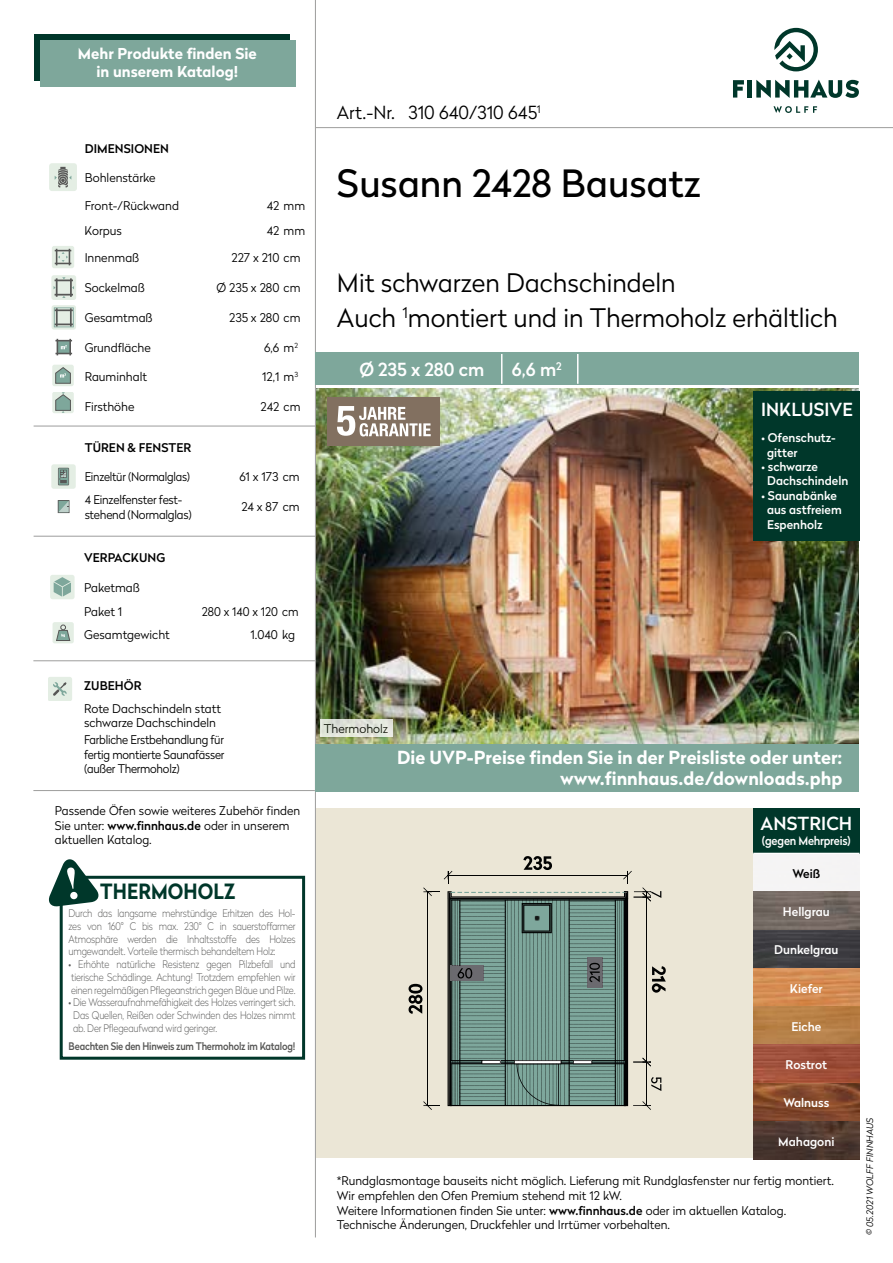
<style>
.page{position:relative;width:893px;height:1263px;background:#fff}
.page>*{position:absolute;margin:0;border:0;box-sizing:border-box;transform-origin:0 0}
.t1{font:37.5px "Radikal";color:#000}
.t2{font:300 25.5px/34.5px "Radikal";color:#000}
.t3{font:700 21px "Radikal";letter-spacing:.005em;color:#00372a;scale:.9 1}
.t4{font:700 18px/21.6px "Radikal";color:#fff;text-align:right}
.t5{font:500 18px "Radikal";letter-spacing:.005em;color:#fff}
.t6{font:300 18px "Radikal";color:#000}
.t7{font:700 15px/18px "Radikal";color:#fff;text-align:center}
.t8{font:300 12px/14.4px "Radikal";color:#000}
.t9{font:500 12px/14.4px "Radikal";color:#fff}
.t10{font:300 12px/14.4px "Radikal";color:#000;text-align:justify;scale:.95 1}
.t11{font:500 12px "Radikal";letter-spacing:.005em;color:#000}
.t12{font:300 12px/14.4px "Radikal";letter-spacing:-.02em;color:#000}
.t13{font:300 12px "Radikal";letter-spacing:-.02em;color:#000;scale:.94 1}
.t14{font:500 12px "Radikal";letter-spacing:-.02em;color:#fff;scale:.93 1}
.t15{font:100 10.5px/12.8px "Radikal";letter-spacing:-.02em;color:#575756;text-align:justify;scale:.89 1}
.t16{font:500 10.5px "Radikal";letter-spacing:-.02em;color:#575756;scale:.89 1}
.t17{font:italic 300 9px "Radikal";color:#000}
.s1{font-weight:500}
</style>
<div class="page">
<div style="left:34px;top:34px;width:255px;height:46px;background:#00372a"></div>
<hr style="left:316px;top:127px;width:577px;height:1px;background:#9d9d9c">
<hr style="left:315px;top:0;width:1px;height:1237px;background:#9d9d9c">
<div style="left:40px;top:41px;width:255px;height:46px;background:#7ea79b"></div>
<div style="left:315px;top:352px;width:544px;height:32px;background:#7ea79b"></div>
<hr style="left:501px;top:354px;width:1px;height:30px;background:#fff">
<hr style="left:577px;top:354px;width:1px;height:30px;background:#fff">
<div style="left:49px;top:163px;width:28px;height:28px;background:#e4eee4;border-radius:3px"></div>
<svg style="left:55px;top:167px;width:16px;height:20px"></svg>
<div style="left:52px;top:246px;width:22px;height:22px;background:#e4eee4;border-radius:2px"></div>
<svg style="left:55px;top:249px;width:16px;height:16px"></svg>
<div style="left:51px;top:275px;width:25px;height:25px;background:#e4eee4;border-radius:3px"></div>
<svg style="left:54px;top:277px;width:20px;height:21px"></svg>
<svg style="left:52px;top:305px;width:24px;height:25px"></svg>
<svg style="left:54px;top:307px;width:20px;height:20px"></svg>
<svg style="left:55px;top:339px;width:17px;height:16px"></svg>
<div style="left:52px;top:365px;width:22px;height:21px;background:#e4eee4;border-radius:2px"></div>
<svg style="left:55px;top:367px;width:16px;height:17px"></svg>
<div style="left:52px;top:392px;width:22px;height:21px;background:#e4eee4;border-radius:2px"></div>
<svg style="left:55px;top:392px;width:16px;height:21px"></svg>
<div style="left:48px;top:677px;width:24px;height:24px;background:#e4eee4;border-radius:3px"></div>
<svg style="left:53px;top:682px;width:14px;height:14px"></svg>
<div style="left:50px;top:575px;width:25px;height:24px;background:#e4eee4;border-radius:3px"></div>
<svg style="left:54px;top:577px;width:17px;height:20px"></svg>
<div style="left:53px;top:622px;width:21px;height:21px;background:#e4eee4;border-radius:2px"></div>
<svg style="left:56px;top:625px;width:15px;height:16px"></svg>
<hr style="left:34px;top:426px;width:282px;height:1px;background:#9d9d9c">
<hr style="left:34px;top:536px;width:282px;height:1px;background:#9d9d9c">
<hr style="left:33px;top:790px;width:282px;height:1px;background:#9d9d9c">
<hr style="left:33px;top:660px;width:282px;height:1px;background:#9d9d9c">
<div style="left:316px;top:808px;width:442px;height:350px;background:#ebe6d6"></div>
<img style="left:316px;top:388px;width:543px;height:356px">
<svg style="left:409px;top:856px;width:257px;height:254px"></svg>
<div style="left:753px;top:391px;width:107px;height:149px;background:#00372a"></div>
<div style="left:753px;top:808px;width:106px;height:45px;background:#00372a"></div>
<hr style="left:753px;top:853px;width:106px;height:1px;background:#fff">
<img style="left:753px;top:854px;width:106px;height:306px">
<div style="left:60px;top:876px;width:245px;height:184px;border:3px solid #00372a"></div>
<div style="left:328px;top:397px;width:112px;height:48px;background:#827060"></div>
<svg style="left:337px;top:406px;width:94px;height:30px"></svg>
<div style="left:52px;top:464px;width:24px;height:25px;background:#e4eee4;border-radius:3px"></div>
<svg style="left:58px;top:468px;width:11px;height:17px"></svg>
<svg style="left:58px;top:500px;width:12px;height:13px"></svg>
<div style="left:320px;top:720px;width:72px;height:17px;background:linear-gradient(to right,#dbe0d5,#e5e7df)"></div>
<svg style="left:774px;top:28px;width:44px;height:43px"></svg>
<svg style="left:773px;top:106px;width:44px;height:7px"></svg>
<svg style="left:733px;top:80px;width:11px;height:18px"></svg>
<hr style="left:748px;top:80px;width:4px;height:18px;background:#00372a">
<svg style="left:756px;top:80px;width:103px;height:18px"></svg>
<div style="left:316px;top:744px;width:543px;height:48px;background:#7ea79b"></div>
<svg style="left:48px;top:859px;width:52px;height:47px"></svg>
<p class="t7" style="left:78px;top:44px;width:181px">Mehr Produkte finden Sie in unserem Katalog!</p>
<p class="t11" style="left:85px;top:140px;width:86px">DIMENSIONEN</p>
<p class="t8" style="left:85px;top:170px;width:72px">Bohlenstärke</p>
<p class="t8" style="left:85px;top:198px;width:96px">Front-/Rückwand</p>
<p class="t8" style="left:267px;top:198px;width:40px">42 mm</p>
<p class="t8" style="left:85px;top:223px;width:39px">Korpus</p>
<p class="t8" style="left:267px;top:223px;width:40px">42 mm</p>
<p class="t8" style="left:85px;top:250px;width:56px">Innenmaß</p>
<p class="t8" style="left:232px;top:250px;width:70px">227 x 210 cm</p>
<p class="t8" style="left:85px;top:280px;width:62px">Sockelmaß</p>
<p class="t8" style="left:217px;top:280px;width:85px">Ø 235 x 280 cm</p>
<p class="t8" style="left:85px;top:310px;width:69px">Gesamtmaß</p>
<p class="t8" style="left:229px;top:310px;width:73px">235 x 280 cm</p>
<p class="t8" style="left:85px;top:340px;width:68px">Grundfläche</p>
<p class="t8" style="left:264px;top:340px;width:35px">6,6 m<sup>2</sup></p>
<p class="t8" style="left:85px;top:369px;width:64px">Rauminhalt</p>
<p class="t8" style="left:262px;top:369px;width:37px">12,1 m<sup>3</sup></p>
<p class="t8" style="left:85px;top:399px;width:51px">Firsthöhe</p>
<p class="t8" style="left:261px;top:399px;width:41px">242 cm</p>
<p class="t11" style="left:85px;top:439px;width:108px">TÜREN &amp; FENSTER</p>
<p class="t13" style="left:85px;top:469px;width:114px">Einzeltür (Normalglas)</p>
<p class="t8" style="left:239px;top:469px;width:62px">61 x 173 cm</p>
<p class="t12" style="left:85px;top:492px;width:109px">4 Einzelfenster fest&shy;stehend (Normalglas)</p>
<p class="t8" style="left:241px;top:499px;width:60px">24 x 87 cm</p>
<p class="t11" style="left:84px;top:549px;width:83px">VERPACKUNG</p>
<p class="t8" style="left:84px;top:576px;width:57px;line-height:23.4px">Paketmaß<br>Paket 1</p>
<p class="t8" style="left:202px;top:603px;width:98px">280 x 140 x 120 cm</p>
<p class="t8" style="left:84px;top:627px;width:87px">Gesamtgewicht</p>
<p class="t8" style="left:250px;top:627px;width:46px">1.040 kg</p>
<p class="t11" style="left:84px;top:677px;width:59px">ZUBEHÖR</p>
<p class="t8" style="left:84px;top:701px;width:139px">Rote Dachschindeln statt schwarze Dachschindeln</p>
<p class="t10" style="left:84px;top:732px;width:149px">Farbliche Erstbehandlung für fertig montierte Saunafässer (außer Thermoholz)</p>
<p class="t8" style="left:55px;top:803px;width:247px">Passende Öfen sowie weiteres Zubehör finden<br>Sie unter: <span class="s1">www.finnhaus.de</span> oder in unserem aktuellen Katalog.</p>
<h3 class="t3" style="left:100px;top:876px;width:152px">THERMOHOLZ</h3>
<p class="t15" style="left:69px;top:906px;width:257px">Durch das langsame mehrstündige Erhitzen des Hol&shy;zes von 160° C bis max. 230° C in sauerstoffarmer Atmosphäre werden die Inhaltsstoffe des Holzes umgewandelt. Vorteile thermisch behandeltem Holz:</p>
<p class="t15" style="left:69px;top:957px;width:257px">• Erhöhte natürliche Resistenz gegen Pilzbefall und tierische Schädlinge. Achtung! Trotzdem empfehlen wir einen regelmäßigen Pflegeanstrich gegen Bläue und Pilze.</p>
<p class="t15" style="left:73px;top:996px;width:251px;text-indent:-5px">• Die Wasseraufnahmefähigkeit des Holzes verringert sich.<br>Das Quellen, Reißen oder Schwinden des Holzes nimmt ab. Der Pflegeaufwand wird geringer.</p>
<p class="t16" style="left:69px;top:1038px;width:257px">Beachten Sie den Hinweis zum Thermoholz im Katalog!</p>
<h3 class="t6" style="left:337px;top:100px;width:205px">Art.-Nr. 310 640/310 645<sup>1</sup></h3>
<h1 class="t1" style="left:337px;top:157px;width:365px">Susann 2428 Bausatz</h1>
<h2 class="t2" style="left:337px;top:265px;width:502px">Mit schwarzen Dachschindeln<br>Auch <sup>1</sup>montiert und in Thermoholz erhältlich</h2>
<h3 class="t5" style="left:359px;top:356px;width:126px">Ø 235 x 280 cm</h3>
<h3 class="t5" style="left:512px;top:356px;width:51px">6,6 m<sup>2</sup></h3>
<h3 class="t5" style="left:761px;top:396px;width:93px">INKLUSIVE</h3>
<p class="t9" style="left:767px;top:430px;width:70px;text-indent:-6px">• Ofenschutz&shy;gitter</p>
<p class="t9" style="left:767px;top:459px;width:83px;text-indent:-6px">• schwarze<br>Dachschindeln</p>
<p class="t9" style="left:767px;top:487px;width:76px;text-indent:-6px">• Saunabänke aus astfreiem<br>Espenholz</p>
<p class="t8" style="left:324px;top:721px;width:66px">Thermoholz</p>
<h3 class="t4" style="left:397px;top:745px;width:447px">Die UVP-Preise finden Sie in der Preisliste oder unter: www.finnhaus.de/downloads.php</h3>
<h3 class="t5" style="left:761px;top:811px;width:93px">ANSTRICH</h3>
<p class="t14" style="left:762px;top:832px;width:97px">(gegen Mehrpreis)</p>
<p class="t11" style="left:792px;top:865px;width:29px">Weiß</p>
<p class="t9" style="left:783px;top:904px;width:48px">Hellgrau</p>
<p class="t9" style="left:774px;top:942px;width:66px">Dunkelgrau</p>
<p class="t9" style="left:790px;top:980px;width:34px">Kiefer</p>
<p class="t9" style="left:791px;top:1019px;width:31px">Eiche</p>
<p class="t9" style="left:786px;top:1057px;width:43px">Rostrot</p>
<p class="t9" style="left:783px;top:1095px;width:47px">Walnuss</p>
<p class="t9" style="left:778px;top:1133px;width:58px">Mahagoni</p>
<p class="t8" style="left:337px;top:1173px;width:499px">*Rundglasmontage bauseits nicht möglich. Lieferung mit Rundglasfenster nur fertig montiert.<br>Wir empfehlen den Ofen Premium stehend mit 12 kW.</p>
<p class="t8" style="left:337px;top:1202px;width:451px">Weitere Informationen finden Sie unter: <span class="s1">www.finnhaus.de</span> oder im aktuellen Katalog.<br>Technische Änderungen, Druckfehler und Irrtümer vorbehalten.</p>
<p class="t17" style="left:864px;top:1235px;width:119px;rotate:-90deg">© 05.2021 WOLFF FINNHAUS</p>
</div>
